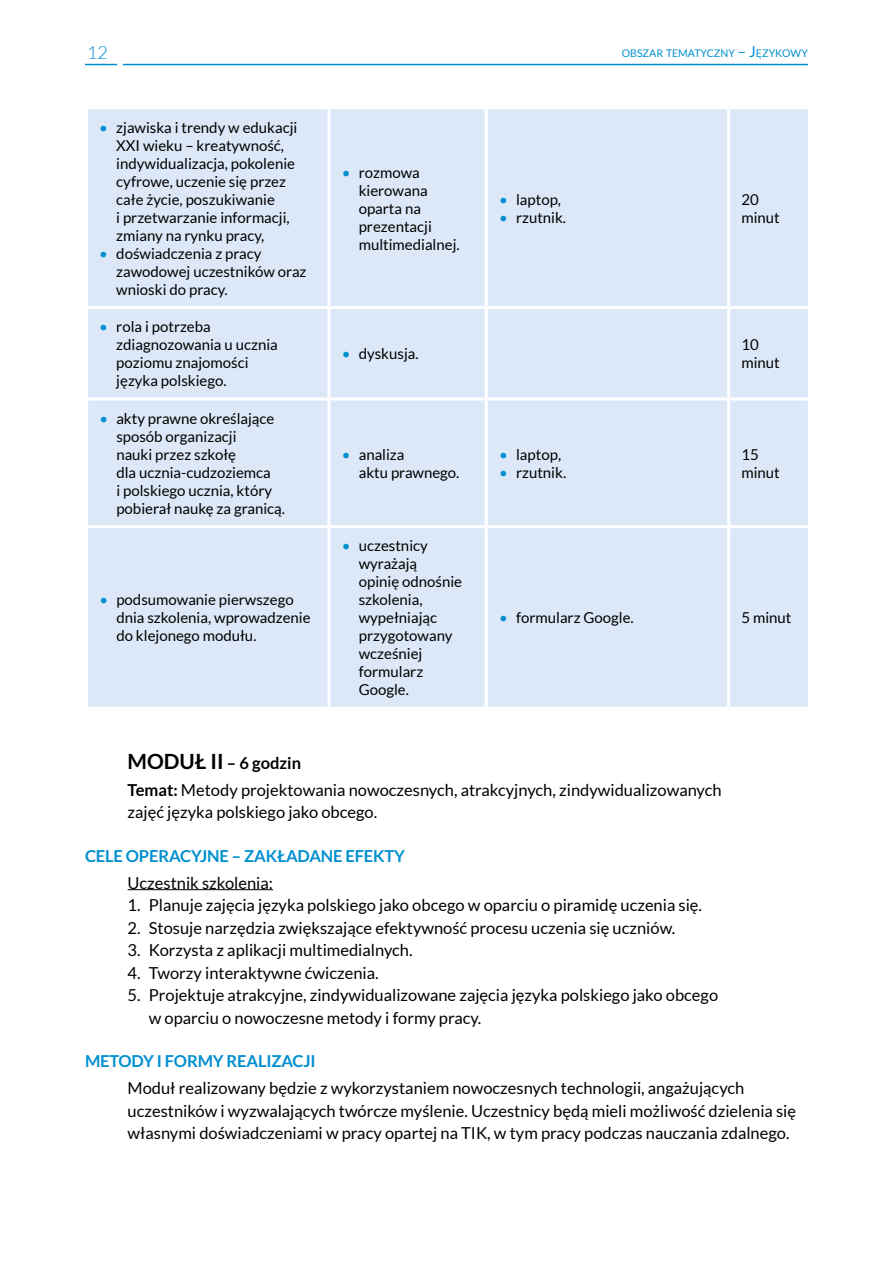
<style>
.page{position:relative;width:893px;height:1263px;background:#fff}
.page>*{position:absolute;margin:0;border:0;box-sizing:border-box;transform-origin:0 0}
.t1{font:300 18px "Lato";color:#008fcf}
.t2{font:16.5px/22.5px "Lato";color:#000}
.t3{font:700 16.5px "Lato";letter-spacing:-.01em;color:#008fcf}
.t4{font:15px/18px "Lato";color:#000}
.t5{font:10.5px "Lato";color:#008fcf}
.s1{font-size:15px}
.s2{color:#008fcf}
.s3{font-weight:700;font-size:21px}
.s4{font-weight:700}
</style>
<div class="page">
<hr style="left:123px;top:64px;width:685px;height:1px;background:#008fcf">
<hr style="left:85px;top:64px;width:32px;height:1px;background:#008fcf">
<hr style="left:128px;top:889px;width:145px;height:1px;background:#000">
<div style="left:88px;top:109px;width:720px;height:598px;background:#dce8f7"></div>
<hr style="left:327px;top:109px;width:3px;height:197px;background:#fff">
<hr style="left:485px;top:109px;width:3px;height:197px;background:#fff">
<hr style="left:727px;top:109px;width:3px;height:197px;background:#fff">
<hr style="left:85px;top:306px;width:244px;height:3px;background:#fff">
<hr style="left:329px;top:306px;width:157px;height:3px;background:#fff">
<hr style="left:327px;top:309px;width:3px;height:88px;background:#fff">
<hr style="left:486px;top:306px;width:243px;height:3px;background:#fff">
<hr style="left:485px;top:309px;width:3px;height:88px;background:#fff">
<hr style="left:729px;top:306px;width:82px;height:3px;background:#fff">
<hr style="left:727px;top:309px;width:3px;height:88px;background:#fff">
<hr style="left:85px;top:397px;width:244px;height:3px;background:#fff">
<hr style="left:329px;top:397px;width:157px;height:3px;background:#fff">
<hr style="left:327px;top:400px;width:3px;height:125px;background:#fff">
<hr style="left:486px;top:397px;width:243px;height:3px;background:#fff">
<hr style="left:485px;top:400px;width:3px;height:125px;background:#fff">
<hr style="left:729px;top:397px;width:82px;height:3px;background:#fff">
<hr style="left:727px;top:400px;width:3px;height:125px;background:#fff">
<hr style="left:85px;top:525px;width:244px;height:3px;background:#fff">
<hr style="left:329px;top:525px;width:157px;height:3px;background:#fff">
<hr style="left:327px;top:528px;width:3px;height:179px;background:#fff">
<hr style="left:486px;top:525px;width:243px;height:3px;background:#fff">
<hr style="left:485px;top:528px;width:3px;height:179px;background:#fff">
<hr style="left:729px;top:525px;width:82px;height:3px;background:#fff">
<hr style="left:727px;top:528px;width:3px;height:179px;background:#fff">
<p class="t1" style="left:87px;top:43px;width:22px">12</p>
<p class="t5" style="left:622px;top:47px;width:188px">OBSZAR TEMATYCZNY <span class="s1">– J</span>ĘZYKOWY</p>
<p class="t4" style="left:116px;top:118px;width:183px;text-indent:-17px"><span class="s2">•</span> zjawiska i trendy w edukacji<br>XXI wieku – kreatywność, indywidualizacja, pokolenie cyfrowe, uczenie się przez całe życie, poszukiwanie<br>i przetwarzanie informacji, zmiany na rynku pracy,</p>
<p class="t4" style="left:116px;top:244px;width:192px;text-indent:-17px"><span class="s2">•</span> doświadczenia z pracy zawodowej uczestników oraz wnioski do pracy.</p>
<p class="t4" style="left:116px;top:318px;width:163px;text-indent:-17px"><span class="s2">•</span> rola i potrzeba zdiagnozowania u ucznia poziomu znajomości języka polskiego.</p>
<p class="t4" style="left:116px;top:409px;width:170px;text-indent:-17px"><span class="s2">•</span> akty prawne określające sposób organizacji<br>nauki przez szkołę<br>dla ucznia-cudzoziemca<br>i polskiego ucznia, który pobierał naukę za granicą.</p>
<p class="t4" style="left:116px;top:591px;width:196px;text-indent:-17px"><span class="s2">•</span> podsumowanie pierwszego dnia szkolenia, wprowadzenie do klejonego modułu.</p>
<p class="t4" style="left:359px;top:163px;width:102px;text-indent:-17px"><span class="s2">•</span> rozmowa kierowana oparta na prezentacji multimedialnej.</p>
<p class="t4" style="left:499px;top:190px;width:64px"><span class="s2">•</span> laptop,</p>
<p class="t4" style="left:499px;top:208px;width:69px"><span class="s2">•</span> rzutnik.</p>
<p class="t4" style="left:741px;top:190px;width:40px">20 minut</p>
<p class="t4" style="left:342px;top:345px;width:78px"><span class="s2">•</span> dyskusja.</p>
<p class="t4" style="left:741px;top:336px;width:40px">10 minut</p>
<p class="t4" style="left:359px;top:445px;width:102px;text-indent:-17px"><span class="s2">•</span> analiza<br>aktu prawnego.</p>
<p class="t4" style="left:499px;top:445px;width:64px"><span class="s2">•</span> laptop,</p>
<p class="t4" style="left:499px;top:463px;width:69px"><span class="s2">•</span> rzutnik.</p>
<p class="t4" style="left:741px;top:445px;width:40px">15 minut</p>
<p class="t4" style="left:359px;top:537px;width:105px;text-indent:-17px"><span class="s2">•</span> uczestnicy wyrażają<br>opinię odnośnie szkolenia, wypełniając przygotowany wcześniej formularz<br>Google.</p>
<p class="t4" style="left:499px;top:609px;width:136px"><span class="s2">•</span> formularz Google.</p>
<p class="t4" style="left:741px;top:609px;width:52px">5 minut</p>
<p class="t2" style="left:128px;top:749px;width:596px;line-height:26.7px"><span class="s3">MODUŁ II</span> <span class="s4">– 6 godzin<br>Temat:</span> Metody projektowania nowoczesnych, atrakcyjnych, zindywidualizowanych</p>
<p class="t2" style="left:128px;top:801px;width:251px">zajęć języka polskiego jako obcego.</p>
<p class="t3" style="left:85px;top:846px;width:322px">CELE OPERACYJNE – ZAKŁADANE EFEKTY</p>
<p class="t2" style="left:128px;top:871px;width:147px">Uczestnik szkolenia:</p>
<p class="t2" style="left:128px;top:894px;width:576px">1. Planuje zajęcia języka polskiego jako obcego w oparciu o piramidę uczenia się.</p>
<p class="t2" style="left:128px;top:916px;width:549px">2. Stosuje narzędzia zwiększające efektywność procesu uczenia się uczniów.</p>
<p class="t2" style="left:128px;top:939px;width:287px">3. Korzysta z aplikacji multimedialnych.</p>
<p class="t2" style="left:128px;top:961px;width:253px">4. Tworzy interaktywne ćwiczenia.</p>
<p class="t2" style="left:149px;top:984px;width:571px;text-indent:-21px">5. Projektuje atrakcyjne, zindywidualizowane zajęcia języka polskiego jako obcego w oparciu o nowoczesne metody i formy pracy.</p>
<p class="t3" style="left:85px;top:1052px;width:232px">METODY I FORMY REALIZACJI</p>
<p class="t2" style="left:128px;top:1077px;width:670px">Moduł realizowany będzie z wykorzystaniem nowoczesnych technologii, angażujących uczestników i wyzwalających twórcze myślenie. Uczestnicy będą mieli możliwość dzielenia się własnymi doświadczeniami w pracy opartej na TIK, w tym pracy podczas nauczania zdalnego.</p>
</div>
